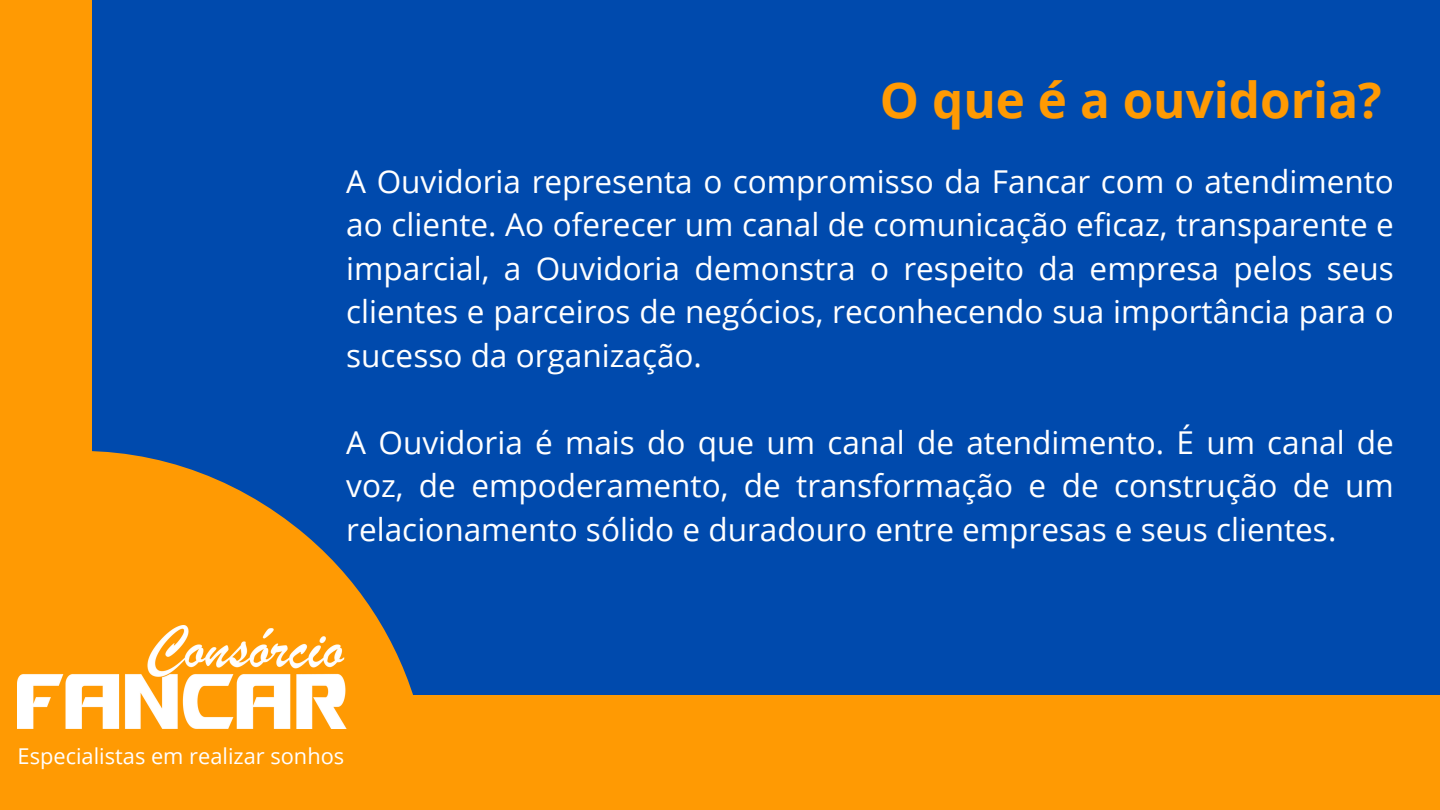
<style>
.page{position:relative;width:1440px;height:810px;background:#004aad}
.page>*{position:absolute;margin:0;border:0;box-sizing:border-box;transform-origin:0 0}
.t1{font:700 49.4px "Open Sans";color:#ff9a03}
.t2{font:31.5px/43.5px "Open Sans";color:#fff;text-align:justify}
.t3{font:21.8px "Open Sans";color:#fff}
</style>
<div class="page">
<svg style="left:0;top:451px;width:413px;height:244px;fill:#ff9a03"></svg>
<div style="left:0;top:695px;width:1440px;height:115px;background:#ff9a03"></div>
<div style="left:0;top:0;width:92px;height:606px;background:#ff9a03"></div>
<img style="left:18px;top:625px;width:328px;height:104px">
<h2 class="t1" style="left:880px;top:65px;width:503px">O que é a ouvidoria?</h2>
<p class="t2" style="left:346px;top:159px;width:1049px">A Ouvidoria representa o compromisso da Fancar com o atendimento ao cliente. Ao oferecer um canal de comunicação eficaz, transparente e imparcial, a Ouvidoria demonstra o respeito da empresa pelos seus clientes e parceiros de negócios, reconhecendo sua importância para o sucesso da organização.</p>
<h1 class="t2" style="left:346px;top:420px;width:1049px">A Ouvidoria é mais do que um canal de atendimento. É um canal de voz, de empoderamento, de transformação e de construção de um relacionamento sólido e duradouro entre empresas e seus clientes.</h1>
<p class="t3" style="left:18px;top:741px;width:328px">Especialistas em realizar sonhos</p>
</div>
